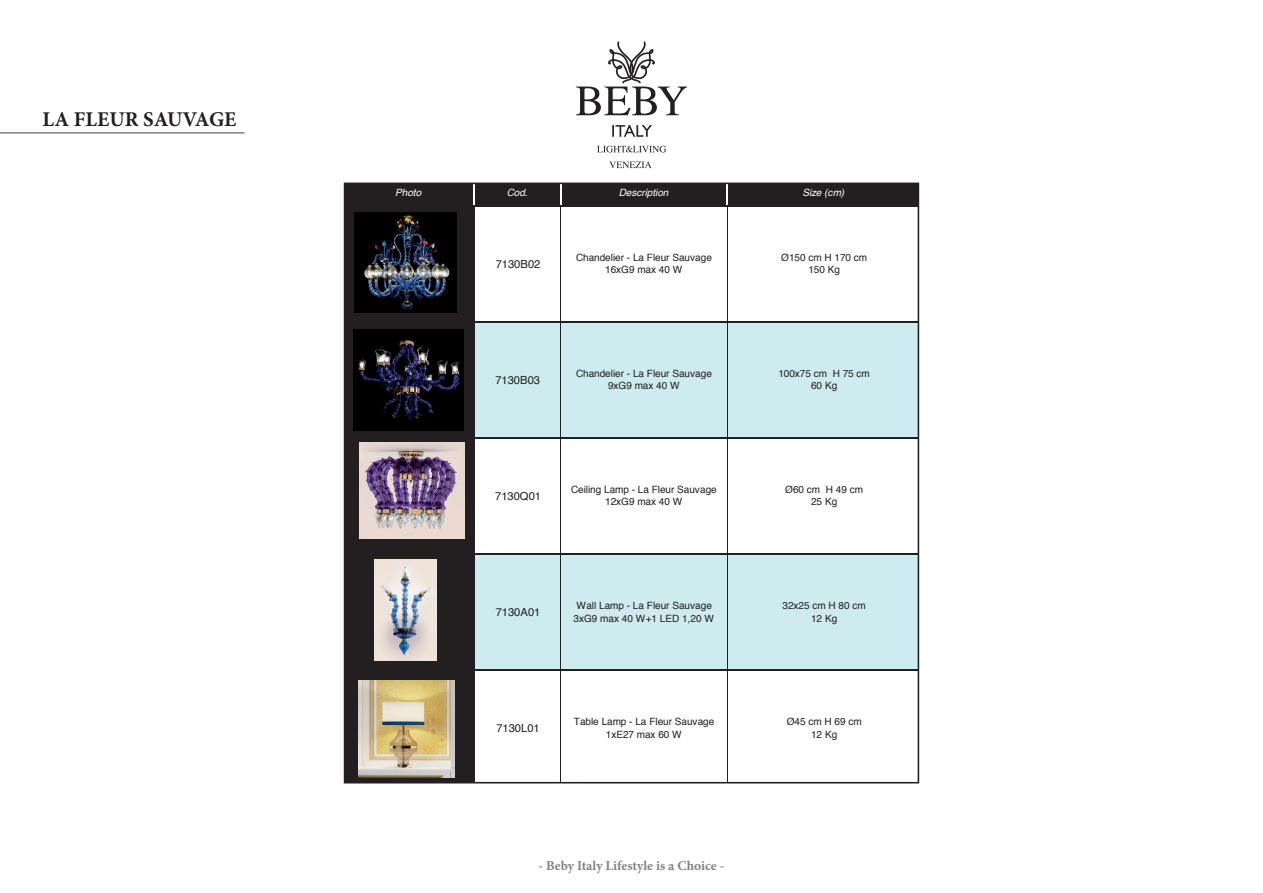
<style>
.page{position:relative;width:1263px;height:893px;background:#fff}
.page>*{position:absolute;margin:0;border:0;box-sizing:border-box;transform-origin:0 0}
.t1{font:700 21px "Minion Pro";color:#231f20}
.t2{font:700 13.5px "Minion Pro";color:#808285}
.t3{font:11.25px "Helvetica";letter-spacing:-.005em;color:#231f20}
.t4{font:10.05px/12.6px "Helvetica";letter-spacing:-.005em;color:#231f20;text-align:center}
.t5{font:italic 10.05px "Helvetica";letter-spacing:-.005em;color:#fff}
</style>
<div class="page">
<svg style="left:576px;top:41px;width:111px;height:74px"></svg>
<svg style="left:612px;top:125px;width:40px;height:12px"></svg>
<svg style="left:597px;top:146px;width:69px;height:6px"></svg>
<svg style="left:609px;top:161px;width:42px;height:7px"></svg>
<div style="left:345px;top:183px;width:573px;height:23px;background:#231f20"></div>
<div style="left:345px;top:206px;width:129px;height:116px;background:#231f20"></div>
<div style="left:345px;top:322px;width:129px;height:116px;background:#231f20"></div>
<div style="left:474px;top:322px;width:444px;height:116px;background:#ceebef"></div>
<div style="left:345px;top:438px;width:129px;height:116px;background:#231f20"></div>
<div style="left:345px;top:554px;width:129px;height:116px;background:#231f20"></div>
<div style="left:474px;top:554px;width:444px;height:116px;background:#ceebef"></div>
<div style="left:345px;top:670px;width:129px;height:113px;background:#231f20"></div>
<svg style="left:474px;top:186px;width:1px;height:19px"></svg>
<svg style="left:560px;top:186px;width:1px;height:19px"></svg>
<svg style="left:726px;top:186px;width:1px;height:19px"></svg>
<hr style="left:345px;top:321px;width:130px;height:2px;background:#231f20">
<hr style="left:474px;top:206px;width:1px;height:115px;background:#231f20">
<hr style="left:561px;top:206px;width:1px;height:115px;background:#231f20">
<hr style="left:727px;top:206px;width:1px;height:115px;background:#231f20">
<hr style="left:561px;top:322px;width:1px;height:116px;background:#231f20">
<hr style="left:727px;top:322px;width:1px;height:116px;background:#231f20">
<hr style="left:345px;top:553px;width:130px;height:2px;background:#231f20">
<hr style="left:474px;top:323px;width:1px;height:230px;background:#231f20">
<hr style="left:561px;top:439px;width:1px;height:115px;background:#231f20">
<hr style="left:727px;top:439px;width:1px;height:115px;background:#231f20">
<hr style="left:345px;top:669px;width:130px;height:2px;background:#231f20">
<hr style="left:474px;top:555px;width:1px;height:114px;background:#231f20">
<hr style="left:561px;top:555px;width:1px;height:115px;background:#231f20">
<hr style="left:727px;top:555px;width:1px;height:115px;background:#231f20">
<hr style="left:474px;top:671px;width:1px;height:112px;background:#231f20">
<hr style="left:561px;top:671px;width:1px;height:112px;background:#231f20">
<hr style="left:727px;top:671px;width:1px;height:112px;background:#231f20">
<hr style="left:475px;top:321px;width:443px;height:1px;background:#231f20">
<hr style="left:345px;top:438px;width:573px;height:1px;background:#231f20">
<hr style="left:475px;top:554px;width:443px;height:1px;background:#231f20">
<hr style="left:475px;top:670px;width:443px;height:1px;background:#231f20">
<img style="left:354px;top:213px;width:103px;height:99px">
<img style="left:360px;top:442px;width:105px;height:96px">
<img style="left:375px;top:559px;width:62px;height:101px">
<img style="left:354px;top:330px;width:110px;height:101px">
<img style="left:359px;top:680px;width:95px;height:97px">
<div style="left:344px;top:183px;width:575px;height:600px;border:2px solid #231f20"></div>
<hr style="left:0;top:132px;width:244px;height:2px;background:#808285">
<h1 class="t1" style="left:43px;top:104px;width:195px">LA FLEUR SAUVAGE</h1>
<p class="t5" style="left:395px;top:185px;width:28px">Photo</p>
<p class="t5" style="left:507px;top:185px;width:22px">Cod.</p>
<p class="t3" style="left:496px;top:255px;width:46px">7130B02</p>
<p class="t5" style="left:619px;top:184px;width:51px">Description</p>
<p class="t5" style="left:802px;top:184px;width:43px">Size (cm)</p>
<p class="t4" style="left:576px;top:251px;width:137px">Chandelier - La Fleur Sauvage<br>16xG9 max 40 W</p>
<p class="t4" style="left:781px;top:251px;width:87px">Ø150 cm H 170 cm<br>150 Kg</p>
<p class="t3" style="left:495px;top:371px;width:46px">7130B03</p>
<p class="t4" style="left:576px;top:367px;width:137px">Chandelier - La Fleur Sauvage<br>9xG9 max 40 W</p>
<p class="t3" style="left:495px;top:487px;width:47px">7130Q01</p>
<p class="t4" style="left:571px;top:483px;width:147px">Ceiling Lamp - La Fleur Sauvage<br>12xG9 max 40 W</p>
<p class="t4" style="left:778px;top:367px;width:93px">100x75 cm H 75 cm<br>60 Kg</p>
<p class="t4" style="left:785px;top:483px;width:79px">Ø60 cm H 49 cm<br>25 Kg</p>
<p class="t3" style="left:496px;top:604px;width:46px">7130A01</p>
<p class="t4" style="left:574px;top:599px;width:142px;text-align:left">Wall Lamp - La Fleur Sauvage<br>3xG9 max 40 W+1 LED 1,20 W</p>
<p class="t3" style="left:496px;top:720px;width:45px">7130L01</p>
<p class="t4" style="left:574px;top:716px;width:142px">Table Lamp - La Fleur Sauvage<br>1xE27 max 60 W</p>
<p class="t4" style="left:782px;top:599px;width:85px">32x25 cm H 80 cm<br>12 Kg</p>
<p class="t4" style="left:787px;top:716px;width:76px">Ø45 cm H 69 cm<br>12 Kg</p>
<h2 class="t2" style="left:539px;top:856px;width:187px">- Beby Italy Lifestyle is a Choice -</h2>
</div>
